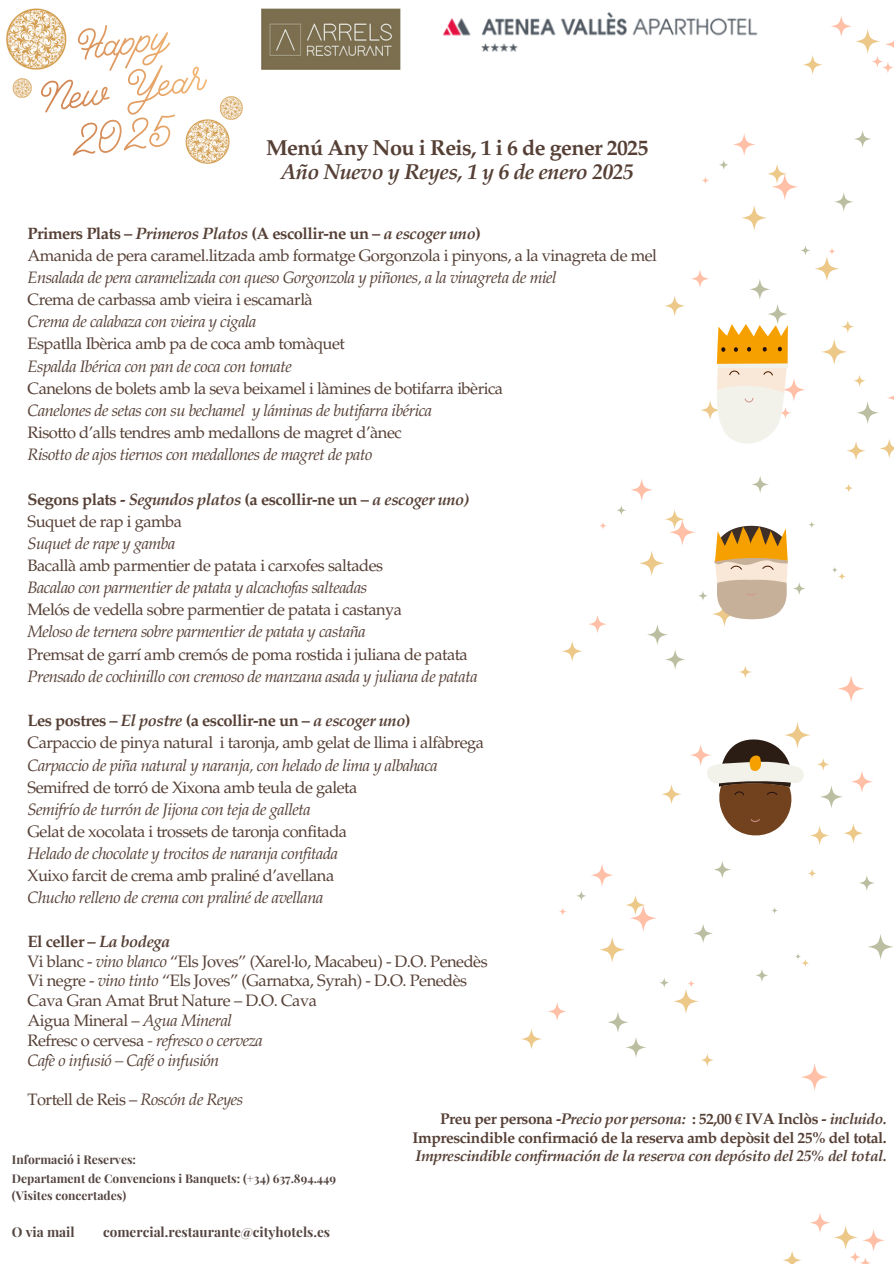
<style>
.page{position:relative;width:894px;height:1264px;background:#fff}
.page>*{position:absolute;margin:0;border:0;box-sizing:border-box;transform-origin:0 0}
.t1{font:700 21.75px/24.5px "Palatino LT Pro";letter-spacing:-.03em;color:#564036;text-align:center}
.t2{font:16.5px/22px "Palatino LT Pro";letter-spacing:-.03em;color:#564036}
.t3{font:italic 16.5px/22px "Palatino LT Pro";letter-spacing:-.03em;color:#564036}
.t4{font:700 15.45px/18.6px "Palatino LT Pro";letter-spacing:-.03em;color:#564036;text-align:justify}
.t5{font:700 13.5px "Playfair Display";color:#544541}
.t6{font:700 12px "Playfair Display";color:#544541}
.s1{font-style:italic}
.s2{font-weight:700}
.s3{font-weight:700;font-style:italic}
.s4{font-weight:700;font-style:normal}
.s5{font-style:normal}
</style>
<div class="page">
<svg style="left:849px;top:1251px;width:11px;height:11px"></svg>
<svg style="left:809px;top:1212px;width:21px;height:21px"></svg>
<svg style="left:859px;top:1257px;width:11px;height:6px"></svg>
<svg style="left:783px;top:1251px;width:18px;height:12px"></svg>
<svg style="left:833px;top:1225px;width:24px;height:24px"></svg>
<svg style="left:862px;top:1228px;width:22px;height:23px"></svg>
<svg style="left:880px;top:439px;width:13px;height:19px"></svg>
<svg style="left:711px;top:601px;width:25px;height:25px"></svg>
<svg style="left:664px;top:509px;width:20px;height:20px"></svg>
<svg style="left:837px;top:675px;width:27px;height:27px"></svg>
<svg style="left:837px;top:572px;width:8px;height:8px"></svg>
<svg style="left:588px;top:614px;width:18px;height:19px"></svg>
<svg style="left:561px;top:640px;width:21px;height:21px"></svg>
<svg style="left:599px;top:522px;width:7px;height:7px"></svg>
<svg style="left:664px;top:649px;width:21px;height:20px"></svg>
<svg style="left:843px;top:483px;width:9px;height:9px"></svg>
<svg style="left:853px;top:374px;width:12px;height:13px"></svg>
<svg style="left:751px;top:475px;width:17px;height:18px"></svg>
<svg style="left:792px;top:582px;width:13px;height:13px"></svg>
<svg style="left:808px;top:521px;width:6px;height:7px"></svg>
<svg style="left:887px;top:396px;width:6px;height:4px"></svg>
<svg style="left:832px;top:567px;width:5px;height:6px"></svg>
<svg style="left:738px;top:665px;width:13px;height:13px"></svg>
<svg style="left:821px;top:339px;width:26px;height:26px"></svg>
<svg style="left:700px;top:400px;width:19px;height:20px"></svg>
<svg style="left:616px;top:505px;width:10px;height:10px"></svg>
<svg style="left:782px;top:378px;width:23px;height:23px"></svg>
<svg style="left:668px;top:519px;width:27px;height:26px"></svg>
<svg style="left:646px;top:624px;width:21px;height:21px"></svg>
<svg style="left:856px;top:401px;width:22px;height:23px"></svg>
<svg style="left:697px;top:590px;width:10px;height:11px"></svg>
<svg style="left:630px;top:478px;width:23px;height:23px"></svg>
<svg style="left:846px;top:441px;width:19px;height:19px"></svg>
<svg style="left:638px;top:550px;width:26px;height:26px"></svg>
<svg style="left:843px;top:823px;width:20px;height:20px"></svg>
<svg style="left:673px;top:988px;width:25px;height:25px"></svg>
<svg style="left:625px;top:894px;width:20px;height:21px"></svg>
<svg style="left:800px;top:1063px;width:28px;height:27px"></svg>
<svg style="left:801px;top:959px;width:8px;height:8px"></svg>
<svg style="left:689px;top:744px;width:22px;height:22px"></svg>
<svg style="left:547px;top:1002px;width:19px;height:18px"></svg>
<svg style="left:520px;top:1028px;width:22px;height:21px"></svg>
<svg style="left:558px;top:907px;width:8px;height:8px"></svg>
<svg style="left:625px;top:1037px;width:21px;height:20px"></svg>
<svg style="left:867px;top:933px;width:26px;height:26px"></svg>
<svg style="left:807px;top:868px;width:9px;height:10px"></svg>
<svg style="left:816px;top:758px;width:13px;height:12px"></svg>
<svg style="left:713px;top:860px;width:18px;height:18px"></svg>
<svg style="left:755px;top:968px;width:13px;height:14px"></svg>
<svg style="left:771px;top:907px;width:6px;height:7px"></svg>
<svg style="left:850px;top:770px;width:22px;height:23px"></svg>
<svg style="left:794px;top:953px;width:7px;height:6px"></svg>
<svg style="left:700px;top:1053px;width:13px;height:13px"></svg>
<svg style="left:784px;top:721px;width:26px;height:27px"></svg>
<svg style="left:661px;top:784px;width:20px;height:20px"></svg>
<svg style="left:576px;top:890px;width:10px;height:11px"></svg>
<svg style="left:687px;top:979px;width:7px;height:8px"></svg>
<svg style="left:629px;top:904px;width:27px;height:27px"></svg>
<svg style="left:607px;top:1011px;width:21px;height:21px"></svg>
<svg style="left:819px;top:785px;width:23px;height:23px"></svg>
<svg style="left:658px;top:977px;width:11px;height:10px"></svg>
<svg style="left:858px;top:875px;width:16px;height:16px"></svg>
<svg style="left:590px;top:863px;width:23px;height:23px"></svg>
<svg style="left:809px;top:825px;width:20px;height:20px"></svg>
<svg style="left:693px;top:923px;width:19px;height:20px"></svg>
<svg style="left:599px;top:936px;width:26px;height:26px"></svg>
<svg style="left:706px;top:739px;width:97px;height:97px"></svg>
<svg style="left:814px;top:256px;width:25px;height:25px"></svg>
<svg style="left:767px;top:164px;width:19px;height:20px"></svg>
<svg style="left:871px;top:56px;width:12px;height:12px"></svg>
<svg style="left:830px;top:15px;width:21px;height:22px"></svg>
<svg style="left:881px;top:62px;width:12px;height:11px"></svg>
<svg style="left:690px;top:269px;width:19px;height:19px"></svg>
<svg style="left:664px;top:295px;width:21px;height:21px"></svg>
<svg style="left:701px;top:176px;width:8px;height:8px"></svg>
<svg style="left:767px;top:304px;width:20px;height:20px"></svg>
<svg style="left:853px;top:130px;width:18px;height:18px"></svg>
<svg style="left:841px;top:320px;width:13px;height:13px"></svg>
<svg style="left:802px;top:55px;width:20px;height:20px"></svg>
<svg style="left:718px;top:160px;width:10px;height:10px"></svg>
<svg style="left:855px;top:29px;width:24px;height:25px"></svg>
<svg style="left:828px;top:247px;width:7px;height:8px"></svg>
<svg style="left:885px;top:41px;width:8px;height:6px"></svg>
<svg style="left:771px;top:173px;width:26px;height:27px"></svg>
<svg style="left:749px;top:279px;width:21px;height:21px"></svg>
<svg style="left:800px;top:245px;width:10px;height:10px"></svg>
<svg style="left:732px;top:133px;width:23px;height:23px"></svg>
<svg style="left:833px;top:192px;width:20px;height:19px"></svg>
<svg style="left:741px;top:205px;width:25px;height:25px"></svg>
<svg style="left:714px;top:525px;width:74px;height:94px;background:#d7b685"></svg>
<svg style="left:715px;top:324px;width:72px;height:119px"></svg>
<svg style="left:41px;top:25px;width:166px;height:131px"></svg>
<img style="left:184px;top:119px;width:45px;height:44px">
<img style="left:219px;top:97px;width:24px;height:22px">
<img style="left:12px;top:78px;width:19px;height:19px">
<img style="left:6px;top:9px;width:60px;height:60px">
<img style="left:261px;top:9px;width:140px;height:60px">
<img style="left:443px;top:12px;width:315px;height:40px">
<p class="t1" style="left:266px;top:138px;width:383px">Menú Any Nou i Reis, 1 i 6 de gener 2025<br><span class="s1">Año Nuevo y Reyes, 1 y 6 de enero 2025</span></p>
<p class="t2" style="left:27px;top:224px;width:631px"><span class="s2">Primers Plats –</span> <span class="s3">Primeros Platos</span> <span class="s2">(A escollir-ne un –</span> <span class="s3">a escoger uno</span><span class="s2">)<br></span>Amanida de pera caramel.litzada amb formatge Gorgonzola i pinyons, a la vinagreta de mel <span class="s1">Ensalada de pera caramelizada con queso Gorgonzola y piñones, a la vinagreta de miel<br></span>Crema de carbassa amb vieira i escamarlà<br><span class="s1">Crema de calabaza con vieira y cigala<br></span>Espatlla Ibèrica amb pa de coca amb tomàquet<br><span class="s1">Espalda Ibérica con pan de coca con tomate<br></span>Canelons de bolets amb la seva beixamel i làmines de botifarra ibèrica<br><span class="s1">Canelones de setas con su bechamel y láminas de butifarra ibérica<br></span>Risotto d’alls tendres amb medallons de magret d’ànec<br><span class="s1">Risotto de ajos tiernos con medallones de magret de pato</span></p>
<p class="t3" style="left:27px;top:490px;width:451px"><span class="s4">Segons plats -</span> <span class="s2">Segundos platos</span> <span class="s4">(a escollir-ne un –</span> <span class="s2">a escoger uno)<br></span><span class="s5">Suquet de rap i gamba<br></span>Suquet de rape y gamba<br><span class="s5">Bacallà amb parmentier de patata i carxofes saltades<br></span>Bacalao con parmentier de patata y alcachofas salteadas<br><span class="s5">Melós de vedella sobre parmentier de patata i castanya<br></span>Meloso de ternera sobre parmentier de patata y castaña<br><span class="s5">Premsat de garrí amb cremós de poma rostida i juliana de patata </span>Prensado de cochinillo con cremoso de manzana asada y juliana de patata</p>
<p class="t3" style="left:27px;top:711px;width:458px"><span class="s4">Les postres –</span> <span class="s2">El postre</span> <span class="s4">(a escollir-ne un –</span> <span class="s2">a escoger uno</span><span class="s4">)<br></span><span class="s5">Carpaccio de pinya natural i taronja, amb gelat de llima i alfàbrega </span>Carpaccio de piña natural y naranja, con helado de lima y albahaca <span class="s5">Semifred de torró de Xixona amb teula de galeta<br></span>Semifrío de turrón de Jijona con teja de galleta<br><span class="s5">Gelat de xocolata i trossets de taronja confitada<br></span>Helado de chocolate y trocitos de naranja confitada<br><span class="s5">Xuixo farcit de crema amb praliné d’avellana<br></span>Chucho relleno de crema con praliné de avellana</p>
<h1 class="t2" style="left:27px;top:933px;width:461px;line-height:19.8px"><span class="s2">El celler –</span> <span class="s3">La bodega<br></span>Vi blanc - <span class="s1">vino blanco</span> “Els Joves” (Xarel·lo, Macabeu) - D.O. Penedès Vi negre - <span class="s1">vino tinto</span> “Els Joves” (Garnatxa, Syrah) - D.O. Penedès Cava Gran Amat Brut Nature – D.O. Cava<br>Aigua Mineral – <span class="s1">Agua Mineral<br></span>Refresc o cervesa <span class="s1">- refresco o cerveza<br>Cafè o infusió – Café o infusión</span></h1>
<h2 class="t2" style="left:27px;top:1090px;width:217px">Tortell de Reis – <span class="s1">Roscón de Reyes</span></h2>
<h2 class="t4" style="left:412px;top:1111px;width:475px;text-indent:27px">Preu per persona -<span class="s1">Precio por persona:</span> : 52,00 € IVA Inclòs - <span class="s1">incluido.<br></span>Imprescindible confirmació de la reserva amb depòsit del 25% del total.<br><span class="s1">Imprescindible confirmación de la reserva con depósito del 25% del total.</span></h2>
<p class="t6" style="left:12px;top:1150px;width:126px">Informació i Reserves:</p>
<p class="t6" style="left:12px;top:1169px;width:326px">Departament de Convencions i Banquets: (+34) 637.894.449</p>
<p class="t6" style="left:12px;top:1186px;width:116px">(Visites concertades)</p>
<p class="t5" style="left:12px;top:1222px;width:64px">O via mail</p>
<p class="t5" style="left:103px;top:1222px;width:228px">comercial.restaurante@cityhotels.es</p>
</div>
